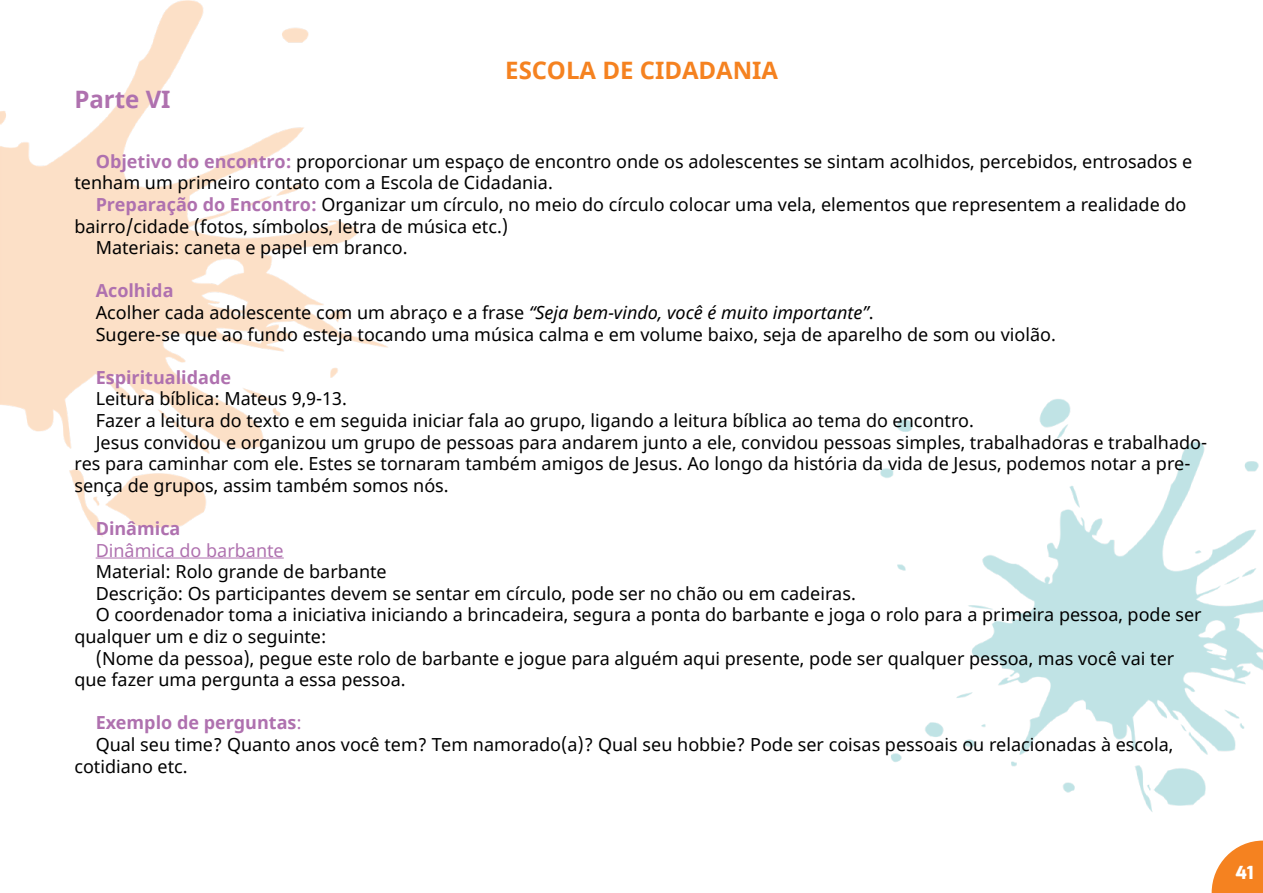
<style>
.page{position:relative;width:1263px;height:893px;background:#fff}
.page>*{position:absolute;margin:0;border:0;box-sizing:border-box;transform-origin:0 0}
.t1{font:700 24px "Noto Sans";color:#f58220}
.t2{font:700 24px "Noto Sans";color:#af71af}
.t3{font:18px/21.6px "Noto Sans";color:#000}
.t4{font:700 18px "Noto Sans";color:#af71af}
.t5{font:18px "Noto Sans";color:#af71af}
.t6{font:800 18px "Exo";color:#fff}
.s1{font-weight:700;color:#af71af}
.s2{font-style:italic}
.s3{font-weight:400}
</style>
<div class="page">
<img style="left:0;top:0;width:1263px;height:841px">
<svg style="left:1211px;top:841px;width:52px;height:52px"></svg>
<hr style="left:96px;top:558px;width:188px;height:1px;background:#af71af">
<h1 class="t2" style="left:74px;top:82px;width:98px">Parte VI</h1>
<h1 class="t1" style="left:505px;top:53px;width:274px">ESCOLA DE CIDADANIA</h1>
<p class="t3" style="left:74px;top:151px;width:1119px;text-indent:21px"><span class="s1">Objetivo do encontro:</span> proporcionar um espaço de encontro onde os adolescentes se sintam acolhidos, percebidos, entrosados e tenham um primeiro contato com a Escola de Cidadania.</p>
<p class="t3" style="left:96px;top:194px;width:1092px"><span class="s1">Preparação do Encontro:</span> Organizar um círculo, no meio do círculo colocar uma vela, elementos que representem a realidade do</p>
<p class="t3" style="left:74px;top:216px;width:435px">bairro/cidade (fotos, símbolos, letra de música etc.)</p>
<p class="t3" style="left:96px;top:238px;width:313px">Materiais: caneta e papel em branco.</p>
<p class="t3" style="left:96px;top:281px;width:962px"><span class="s1">Acolhida<br></span>Acolher cada adolescente com um abraço e a frase <span class="s2">“Seja bem-vindo, você é muito importante”</span>.<br>Sugere-se que ao fundo esteja tocando uma música calma e em volume baixo, seja de aparelho de som ou violão.</p>
<p class="t4" style="left:96px;top:365px;width:137px">Espiritualidade</p>
<p class="t3" style="left:96px;top:389px;width:253px">Leitura bíblica: Mateus 9,9-13.</p>
<p class="t3" style="left:96px;top:410px;width:880px">Fazer a leitura do texto e em seguida iniciar fala ao grupo, ligando a leitura bíblica ao tema do encontro.</p>
<p class="t3" style="left:96px;top:432px;width:1113px">Jesus convidou e organizou um grupo de pessoas para andarem junto a ele, convidou pessoas simples, trabalhadoras e trabalhado-</p>
<p class="t3" style="left:74px;top:454px;width:1117px">res para caminhar com ele. Estes se tornaram também amigos de Jesus. Ao longo da história da vida de Jesus, podemos notar a pre-</p>
<p class="t3" style="left:74px;top:475px;width:376px">sença de grupos, assim também somos nós.</p>
<p class="t4" style="left:96px;top:516px;width:86px">Dinâmica</p>
<p class="t5" style="left:96px;top:538px;width:190px">Dinâmica do barbante</p>
<p class="t3" style="left:96px;top:562px;width:293px">Material: Rolo grande de barbante</p>
<p class="t3" style="left:96px;top:583px;width:762px">Descrição: Os participantes devem se sentar em círculo, pode ser no chão ou em cadeiras.</p>
<p class="t3" style="left:96px;top:605px;width:1107px">O coordenador toma a iniciativa iniciando a brincadeira, segura a ponta do barbante e joga o rolo para a primeira pessoa, pode ser</p>
<p class="t3" style="left:74px;top:626px;width:253px">qualquer um e diz o seguinte:</p>
<p class="t3" style="left:96px;top:648px;width:1080px">(Nome da pessoa), pegue este rolo de barbante e jogue para alguém aqui presente, pode ser qualquer pessoa, mas você vai ter</p>
<p class="t3" style="left:74px;top:670px;width:333px">que fazer uma pergunta a essa pessoa.</p>
<p class="t4" style="left:96px;top:710px;width:208px">Exemplo de perguntas<span class="s3">:</span></p>
<p class="t3" style="left:96px;top:734px;width:1079px">Qual seu time? Quanto anos você tem? Tem namorado(a)? Qual seu hobbie? Pode ser coisas pessoais ou relacionadas à escola,</p>
<p class="t3" style="left:74px;top:756px;width:115px">cotidiano etc.</p>
<p class="t6" style="left:1235px;top:861px;width:20px">41</p>
</div>
